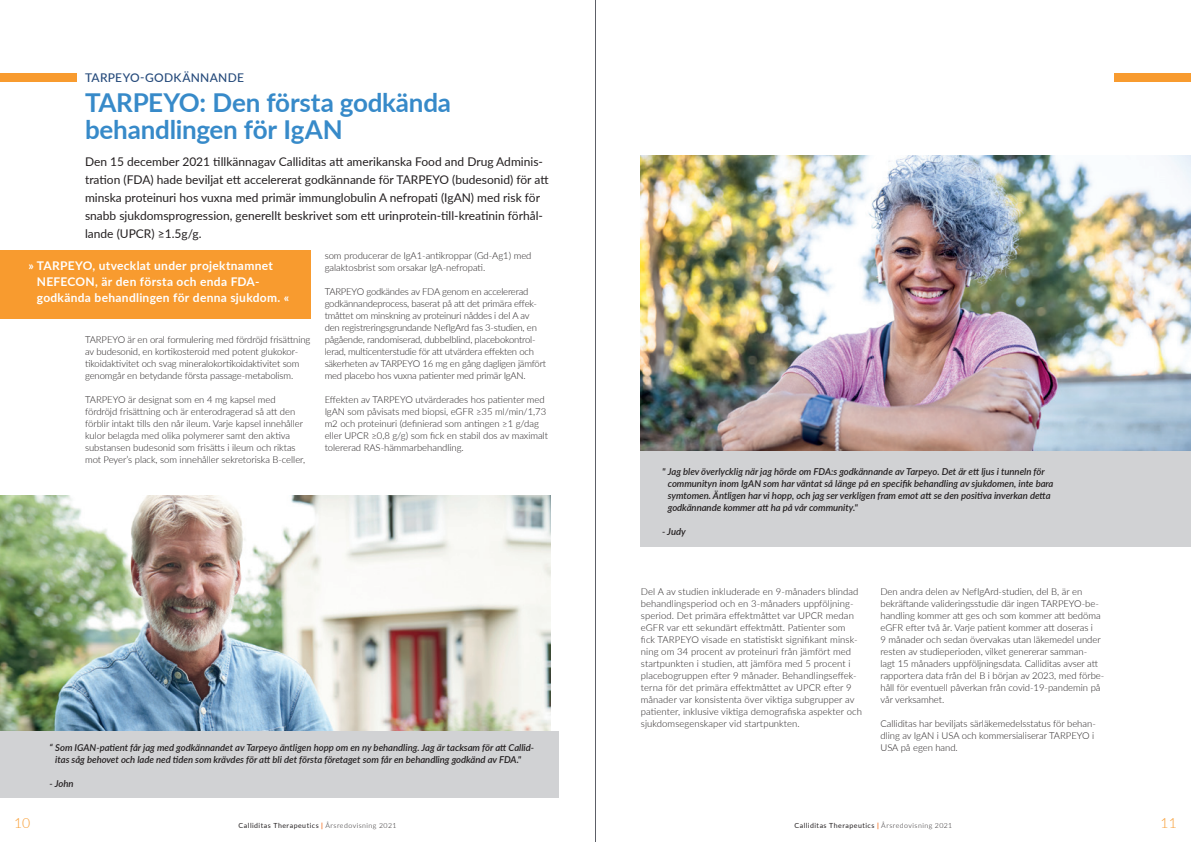
<style>
.page{position:relative;width:1191px;height:842px;background:#fff}
.page>*{position:absolute;margin:0;border:0;box-sizing:border-box;transform-origin:0 0}
.t1{font:700 26px/27px "Lato";letter-spacing:-.01em;color:#378ac9}
.t2{font:300 14px "Lato";color:#f89b2f}
.t3{font:12px/18px "Lato";color:#231f20}
.t4{font:700 12px/16px "Lato";letter-spacing:.025em;color:#fff}
.t5{font:500 12px "Lato";letter-spacing:.025em;color:#254a7b}
.t6{font:300 9.5px/12px "Lato";letter-spacing:-.005em;color:#231f20}
.t7{font:italic 600 9.5px/12px "Lato";letter-spacing:-.005em;color:#231f20}
.t8{font:7px "Lato";letter-spacing:.07em;color:#231f20}
.s1{font-weight:700;color:#f36e21}
.s2{font-weight:300}
</style>
<div class="page">
<div style="left:641px;top:395px;width:550px;height:152px;background:#d1d2d4"></div>
<img style="left:641px;top:156px;width:550px;height:295px">
<img style="left:0;top:495px;width:550px;height:236px">
<div style="left:0;top:731px;width:558px;height:66px;background:#d1d2d4"></div>
<hr style="left:595px;top:0;width:1px;height:842px;background:#5d6067">
<div style="left:0;top:73px;width:77px;height:8px;background:#f89b2f"></div>
<div style="left:1114px;top:73px;width:77px;height:8px;background:#f89b2f"></div>
<div style="left:0;top:251px;width:310px;height:68px;background:#f89b2f"></div>
<p class="t5" style="left:85px;top:69px;width:160px">TARPEYO-GODKÄNNANDE</p>
<h1 class="t1" style="left:85px;top:88px;width:367px">TARPEYO: Den första godkända behandlingen för IgAN</h1>
<p class="t3" style="left:85px;top:152px;width:465px">Den 15 december 2021 tillkännagav Calliditas att amerikanska Food and Drug Adminis&shy;tration (FDA) hade beviljat ett accelererat godkännande för TARPEYO (budesonid) för att minska proteinuri hos vuxna med primär immunglobulin A nefropati (IgAN) med risk för snabb sjukdomsprogression, generellt beskrivet som ett urinprotein-till-kreatinin förhål&shy;lande (UPCR) ≥1.5g/g.</p>
<p class="t4" style="left:37px;top:257px;width:254px;text-indent:-9px">» TARPEYO, utvecklat under projektnamnet<br>NEFECON, är den första och enda FDA&shy;godkända behandlingen för denna sjukdom. «</p>
<p class="t6" style="left:85px;top:333px;width:227px">TARPEYO är en oral formulering med fördröjd frisättning av budesonid, en kortikosteroid med potent glukokor&shy;tikoidaktivitet och svag mineralokortikoidaktivitet som genomgår en betydande första passage-metabolism.</p>
<p class="t6" style="left:85px;top:393px;width:222px">TARPEYO är designat som en 4 mg kapsel med fördröjd frisättning och är enterodragerad så att den förblir intakt tills den når ileum. Varje kapsel innehåller kulor belagda med olika polymerer samt den aktiva substansen budesonid som frisätts i ileum och riktas mot Peyer’s plack, som innehåller sekretoriska B-celler,</p>
<p class="t6" style="left:325px;top:249px;width:208px">som producerar de IgA1-antikroppar (Gd-Ag1) med galaktosbrist som orsakar IgA-nefropati.</p>
<p class="t6" style="left:325px;top:285px;width:223px">TARPEYO godkändes av FDA genom en accelererad godkännandeprocess, baserat på att det primära effek&shy;tmåttet om minskning av proteinuri nåddes i del A av den registreringsgrundande NeflgArd fas 3-studien, en pågående, randomiserad, dubbelblind, placebokontrol&shy;lerad, multicenterstudie för att utvärdera effekten och säkerheten av TARPEYO 16 mg en gång dagligen jämfört med placebo hos vuxna patienter med primär IgAN.</p>
<p class="t6" style="left:325px;top:393px;width:225px">Effekten av TARPEYO utvärderades hos patienter med IgAN som påvisats med biopsi, eGFR ≥35 ml/min/1,73 m2 och proteinuri (definierad som antingen ≥1 g/dag eller UPCR ≥0,8 g/g) som fick en stabil dos av maximalt tolererad RAS-hämmarbehandling.</p>
<p class="t7" style="left:55px;top:741px;width:480px;text-indent:-6px">“ Som IGAN-patient får jag med godkännandet av Tarpeyo äntligen hopp om en ny behandling. Jag är tacksam för att Callid&shy;itas såg behovet och lade ned tiden som krävdes för att bli det första företaget som får en behandling godkänd av FDA."</p>
<p class="t7" style="left:50px;top:777px;width:25px">- John</p>
<p class="t7" style="left:668px;top:465px;width:387px;text-indent:-6px">" Jag blev överlycklig när jag hörde om FDA:s godkännande av Tarpeyo. Det är ett ljus i tunneln för communityn inom IgAN som har väntat så länge på en specifik behandling av sjukdomen, inte bara symtomen. Äntligen har vi hopp, och jag ser verkligen fram emot att se den positiva inverkan detta godkännande kommer att ha på vår community."</p>
<p class="t7" style="left:662px;top:525px;width:25px">- Judy</p>
<p class="t6" style="left:641px;top:585px;width:223px">Del A av studien inkluderade en 9-månaders blindad behandlingsperiod och en 3-månaders uppföljning&shy;speriod. Det primära effektmåttet var UPCR medan eGFR var ett sekundärt effektmått. Patienter som fick TARPEYO visade en statistiskt signifikant minsk&shy;ning om 34 procent av proteinuri från jämfört med startpunkten i studien, att jämföra med 5 procent i placebogruppen efter 9 månader. Behandlingseffek&shy;terna för det primära effektmåttet av UPCR efter 9 månader var konsistenta över viktiga subgrupper av patienter, inklusive viktiga demografiska aspekter och sjukdomsegenskaper vid startpunkten.</p>
<p class="t6" style="left:880px;top:585px;width:225px">Den andra delen av NefIgArd-studien, del B, är en bekräftande valideringsstudie där ingen TARPEYO-be&shy;handling kommer att ges och som kommer att bedöma eGFR efter två år. Varje patient kommer att doseras i<br>9 månader och sedan övervakas utan läkemedel under resten av studieperioden, vilket genererar samman-<br>lagt 15 månaders uppföljningsdata. Calliditas avser att rapportera data från del B i början av 2023, med förbe&shy;håll för eventuell påverkan från covid-19-pandemin på vår verksamhet.</p>
<p class="t6" style="left:880px;top:717px;width:217px">Calliditas har beviljats särläkemedelsstatus för behan&shy;dling av IgAN i USA och kommersialiserar TARPEYO i<br>USA på egen hand.</p>
<h2 class="t2" style="left:14px;top:813px;width:18px">10</h2>
<p class="t8" style="left:239px;top:820px;width:159px">Calliditas Therapeutics <span class="s1">|</span> <span class="s2">Årsredovisning 2021</span></p>
<p class="t8" style="left:794px;top:820px;width:159px">Calliditas Therapeutics <span class="s1">|</span> <span class="s2">Årsredovisning 2021</span></p>
<h2 class="t2" style="left:1160px;top:813px;width:18px">11</h2>
</div>
